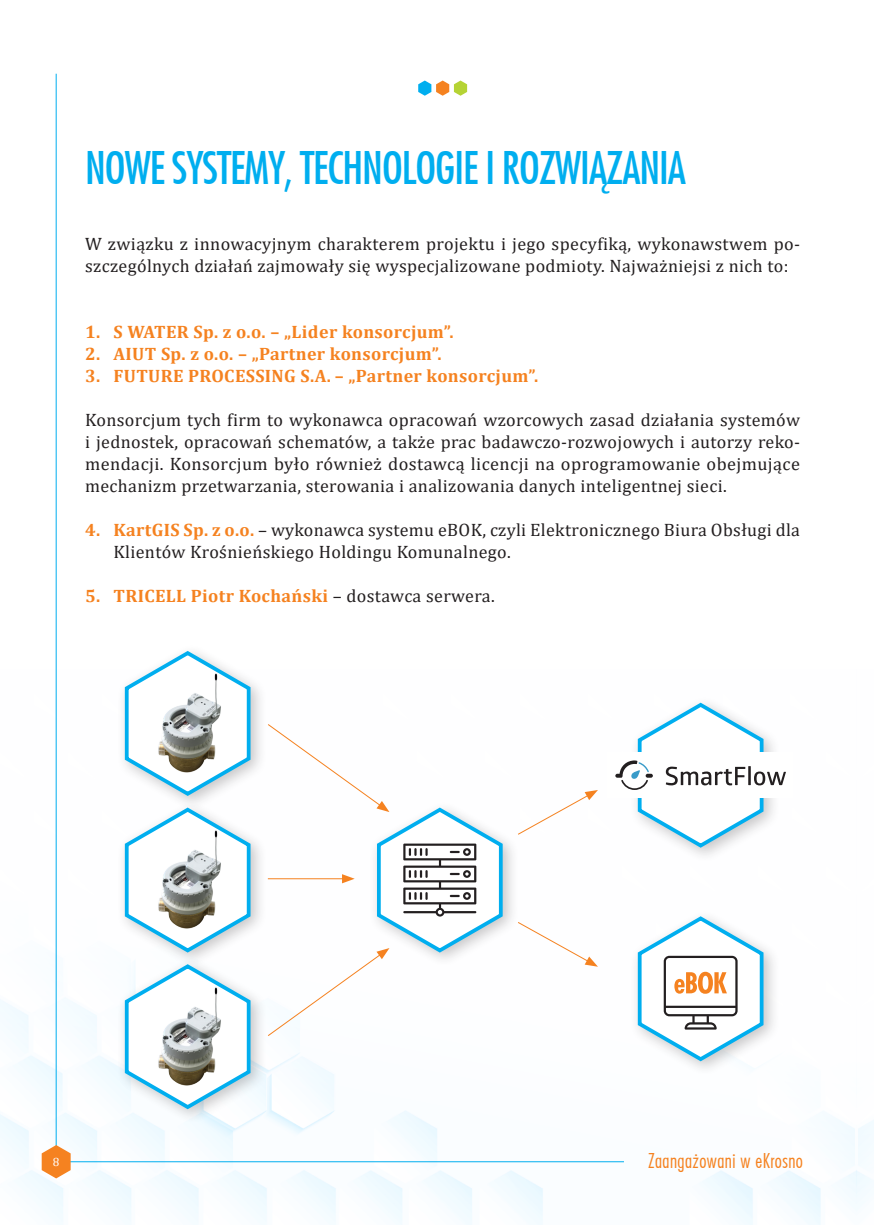
<style>
.page{position:relative;width:874px;height:1225px;background:#fff}
.page>*{position:absolute;margin:0;border:0;box-sizing:border-box;transform-origin:0 0}
.t1{font:44px "Fujiyama";letter-spacing:-.025em;color:#00aeef}
.t2{font:300 20px "Fujiyama";letter-spacing:.02em;color:#f58220}
.t3{font:18px/22px "Cambria";letter-spacing:.02em;color:#231f20}
.t4{font:700 18px "Cambria";letter-spacing:.02em;color:#f58220}
.t5{font:12px "Cambria";color:#fff}
.s1{font-weight:700;color:#f58220}
.s2{font-weight:400;color:#231f20}
</style>
<div class="page">
<img style="left:0;top:670px;width:873px;height:555px">
<hr style="left:56px;top:74px;width:1px;height:1087px;background:#00aeef">
<hr style="left:56px;top:1161px;width:567px;height:1px;background:#00aeef">
<svg style="left:42px;top:1145px;width:29px;height:33px"></svg>
<div style="left:629px;top:695px;width:150px;height:168px;background:#fefeff"></div>
<div style="left:116px;top:800px;width:151px;height:168px;background:#231f20;opacity:.25"></div>
<svg style="left:123px;top:811px;width:131px;height:143px"></svg>
<div style="left:116px;top:643px;width:151px;height:168px;background:#231f20;opacity:.25"></div>
<svg style="left:123px;top:649px;width:131px;height:149px"></svg>
<div style="left:116px;top:956px;width:151px;height:168px;background:#231f20;opacity:.25"></div>
<svg style="left:123px;top:962px;width:131px;height:149px"></svg>
<div style="left:368px;top:800px;width:151px;height:168px;background:#231f20;opacity:.25"></div>
<div style="left:629px;top:908px;width:150px;height:168px;background:#231f20;opacity:.25"></div>
<div style="left:606px;top:752px;width:186px;height:46px;background:#fff"></div>
<svg style="left:615px;top:700px;width:170px;height:150px"></svg>
<svg style="left:635px;top:914px;width:131px;height:149px"></svg>
<img style="left:145px;top:825px;width:89px;height:113px">
<img style="left:145px;top:669px;width:89px;height:112px">
<img style="left:145px;top:982px;width:89px;height:112px">
<svg style="left:516px;top:790px;width:81px;height:45px"></svg>
<svg style="left:516px;top:921px;width:81px;height:45px"></svg>
<svg style="left:266px;top:723px;width:239px;height:314px"></svg>
<svg style="left:418px;top:81px;width:49px;height:15px"></svg>
<h1 class="t1" style="left:85px;top:138px;width:602px">NOWE SYSTEMY, TECHNOLOGIE I ROZWIĄZANIA</h1>
<p class="t3" style="left:85px;top:232px;width:716px">W związku z innowacyjnym charakterem projektu i jego specyfiką, wykonawstwem po&shy;szczególnych działań zajmowały się wyspecjalizowane podmioty. Najważniejsi z nich to:</p>
<p class="t4" style="left:85px;top:319px;width:370px">1. S WATER Sp. z o.o. – „Lider konsorcjum”.</p>
<p class="t4" style="left:85px;top:341px;width:358px">2. AIUT Sp. z o.o. – „Partner konsorcjum”.</p>
<p class="t4" style="left:85px;top:363px;width:454px">3. FUTURE PROCESSING S.A. – „Partner konsorcjum”.</p>
<p class="t3" style="left:85px;top:408px;width:716px;text-align:justify">Konsorcjum tych firm to wykonawca opracowań wzorcowych zasad działania systemów i jednostek, opracowań schematów, a także prac badawczo-‑rozwojowych i autorzy reko&shy;mendacji. Konsorcjum było również dostawcą licencji na oprogramowanie obejmujące mechanizm przetwarzania, sterowania i analizowania danych inteligentnej sieci.</p>
<p class="t3" style="left:113px;top:518px;width:687px;text-indent:-28px"><span class="s1">4. KartGIS Sp. z o.o.</span> – wykonawca systemu eBOK, czyli Elektronicznego Biura Obsługi dla<br>Klientów Krośnieńskiego Holdingu Komunalnego.</p>
<p class="t4" style="left:85px;top:583px;width:411px">5. TRICELL Piotr Kochański <span class="s2">– dostawca serwera.</span></p>
<p class="t5" style="left:53px;top:1155px;width:8px">8</p>
<p class="t2" style="left:647px;top:1147px;width:156px">Zaangażowani w eKrosno</p>
</div>
